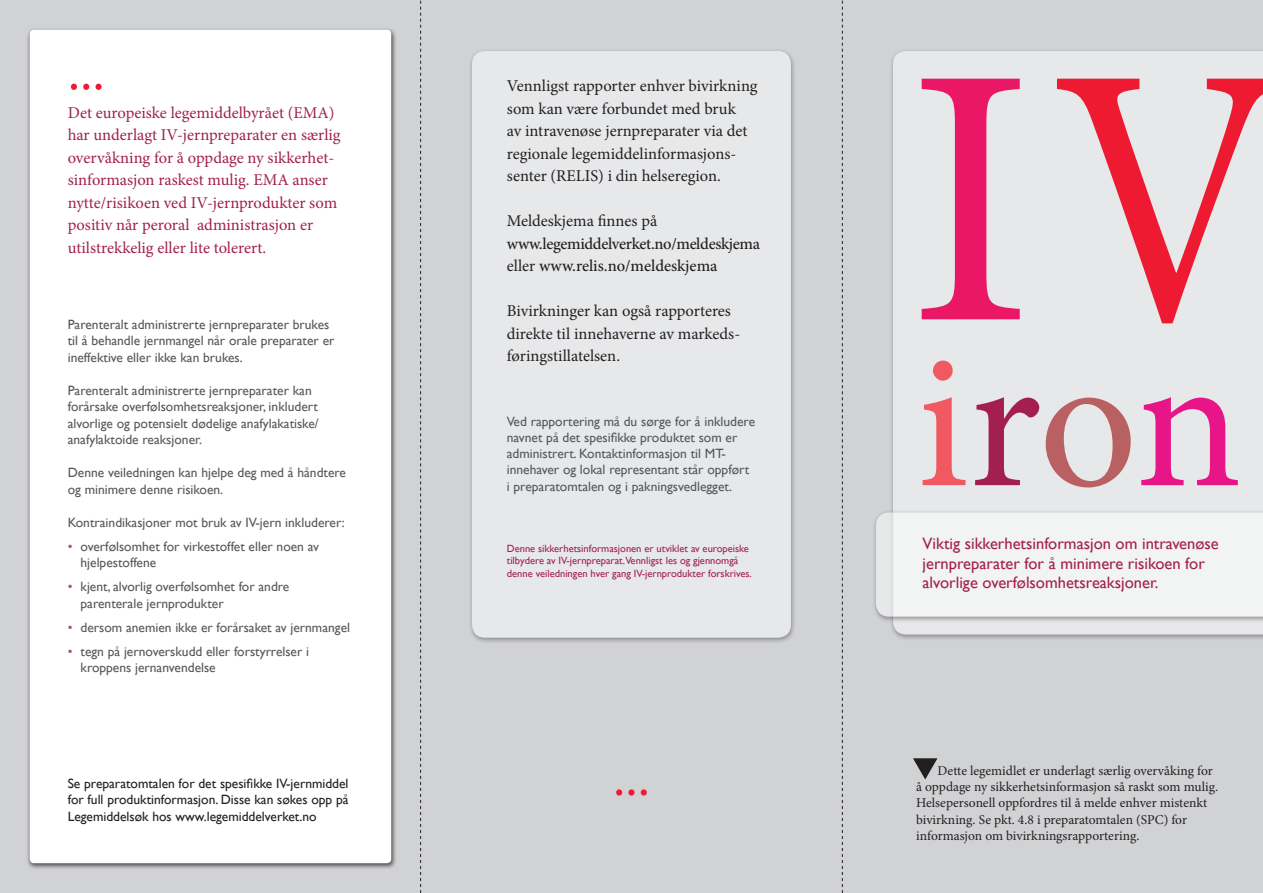
<style>
.page{position:relative;width:1263px;height:893px;background:#d1d2d4}
.page>*{position:absolute;margin:0;border:0;box-sizing:border-box;transform-origin:0 0}
.t1{font:370.2px "Minion Pro";color:#ea1766}
.t2{font:54px "Minion Pro";color:#ed1a31}
.t3{font:16.5px/22.5px "Minion Pro";color:#231f20}
.t4{font:16.5px/22.5px "Minion Pro";color:#a21f50}
.t5{font:16.5px/19.8px "Gill Sans";color:#a21f50}
.t6{font:500 16.5px/22.5px "Minion Pro";letter-spacing:-.02em;color:#231f20}
.t7{font:13.5px/16.5px "Gill Sans";color:#57585a}
.t8{font:13.5px/16.2px "Minion Pro";color:#231f20}
.t9{font:13.5px/16.5px "Gill Sans";color:#231f20;text-align:justify}
.t10{font:10.5px/12.6px "Gill Sans";color:#a21f50}
.s1{color:#b04f67}
.s2{font-weight:400}
.s3{color:#ed1a31}
</style>
<div class="page">
<svg style="left:420px;top:0;width:1px;height:893px"></svg>
<svg style="left:842px;top:0;width:1px;height:893px"></svg>
<svg style="left:913px;top:758px;width:24px;height:21px"></svg>
<div style="left:889px;top:48px;width:374px;height:593px;background:#231f20;opacity:.75"></div>
<div style="left:893px;top:51px;width:370px;height:583px;background:#e7e8e9"></div>
<div style="left:872px;top:510px;width:391px;height:113px;background:#231f20;opacity:.75"></div>
<div style="left:876px;top:512px;width:387px;height:105px;background:#f2f3f3"></div>
<div style="left:26px;top:27px;width:371px;height:842px;background:#231f20;opacity:.75"></div>
<div style="left:30px;top:30px;width:361px;height:833px;background:#fff;border-radius:4px"></div>
<div style="left:468px;top:48px;width:329px;height:596px;background:#231f20;opacity:.75"></div>
<div style="left:472px;top:51px;width:319px;height:587px;background:#e7e8e9;border-radius:13px"></div>
<h2 class="t2" style="left:68px;top:36px;width:38px">...</h2>
<p class="t4" style="left:68px;top:101px;width:274px">Det europeiske legemiddelbyrået (EMA) har underlagt IV-jernpreparater en særlig overvåkning for å oppdage ny sikkerhet&shy;sinformasjon raskest mulig. EMA anser nytte/risikoen ved IV-jernprodukter som positiv når peroral administrasjon er utilstrekkelig eller lite tolerert.</p>
<p class="t7" style="left:68px;top:316px;width:268px">Parenteralt administrerte jernpreparater brukes til å behandle jernmangel når orale preparater er ineffektive eller ikke kan brukes.</p>
<p class="t7" style="left:68px;top:382px;width:252px">Parenteralt administrerte jernpreparater kan forårsake overfølsomhetsreaksjoner, inkludert alvorlige og potensielt dødelige anafylakatiske/ anafylaktoide reaksjoner.</p>
<p class="t7" style="left:68px;top:465px;width:280px">Denne veiledningen kan hjelpe deg med å håndtere og minimere denne risikoen.</p>
<p class="t7" style="left:68px;top:514px;width:279px">Kontraindikasjoner mot bruk av IV-jern inkluderer:</p>
<p class="t7" style="left:81px;top:538px;width:240px;text-indent:-13px"><span class="s1">•</span> overfølsomhet for virkestoffet eller noen av hjelpestoffene</p>
<p class="t7" style="left:81px;top:579px;width:210px;text-indent:-13px"><span class="s1">•</span> kjent, alvorlig overfølsomhet for andre parenterale jernprodukter</p>
<p class="t7" style="left:68px;top:619px;width:284px"><span class="s1">•</span> dersom anemien ikke er forårsaket av jernmangel</p>
<p class="t7" style="left:81px;top:643px;width:230px;text-indent:-13px"><span class="s1">•</span> tegn på jernoverskudd eller forstyrrelser i kroppens jernanvendelse</p>
<p class="t9" style="left:68px;top:775px;width:282px">Se preparatomtalen for det spesifikke IV-jernmiddel for full produktinformasjon. Disse kan søkes opp på Legemiddelsøk hos www.legemiddelverket.no</p>
<p class="t3" style="left:507px;top:75px;width:252px">Vennligst rapporter enhver bivirkning som kan være forbundet med bruk<br>av intravenøse jernpreparater via det regionale legemiddelinformasjons&shy;senter (RELIS) i din helseregion.</p>
<p class="t3" style="left:507px;top:210px;width:152px">Meldeskjema finnes på</p>
<p class="t6" style="left:507px;top:232px;width:255px">www.legemiddelverket.no/meldeskjema <span class="s2">eller</span> www.relis.no/meldeskjema</p>
<p class="t3" style="left:507px;top:300px;width:235px">Bivirkninger kan også rapporteres direkte til innehaverne av markeds&shy;føringstillatelsen.</p>
<p class="t7" style="left:507px;top:413px;width:250px">Ved rapportering må du sørge for å inkludere navnet på det spesifikke produktet som er administrert. Kontaktinformasjon til MT&shy;innehaver og lokal representant står oppført i preparatomtalen og i pakningsvedlegget.</p>
<p class="t10" style="left:507px;top:542px;width:247px">Denne sikkerhetsinformasjonen er utviklet av europeiske tilbydere av IV-jernpreparat.Vennligst les og gjennomgå denne veiledningen hver gang IV-jernprodukter forskrives.</p>
<h2 class="t2" style="left:613px;top:741px;width:38px">...</h2>
<h1 class="t1" style="left:907px;top:-47px;width:382px">I <span class="s3">V</span><sub>i</sub><sub>r</sub><sub>o</sub><sub>n</sub></h1>
<p class="t5" style="left:922px;top:534px;width:298px">Viktig sikkerhetsinformasjon om intravenøse jernpreparater for å minimere risikoen for alvorlige overfølsomhetsreaksjoner.</p>
<p class="t8" style="left:916px;top:763px;width:304px;text-indent:21px">Dette legemidlet er underlagt særlig overvåking for å oppdage ny sikkerhetsinformasjon så raskt som mulig.<br>Helsepersonell oppfordres til å melde enhver mistenkt bivirkning. Se pkt. 4.8 i preparatomtalen (SPC) for informasjon om bivirkningsrapportering.</p>
</div>
